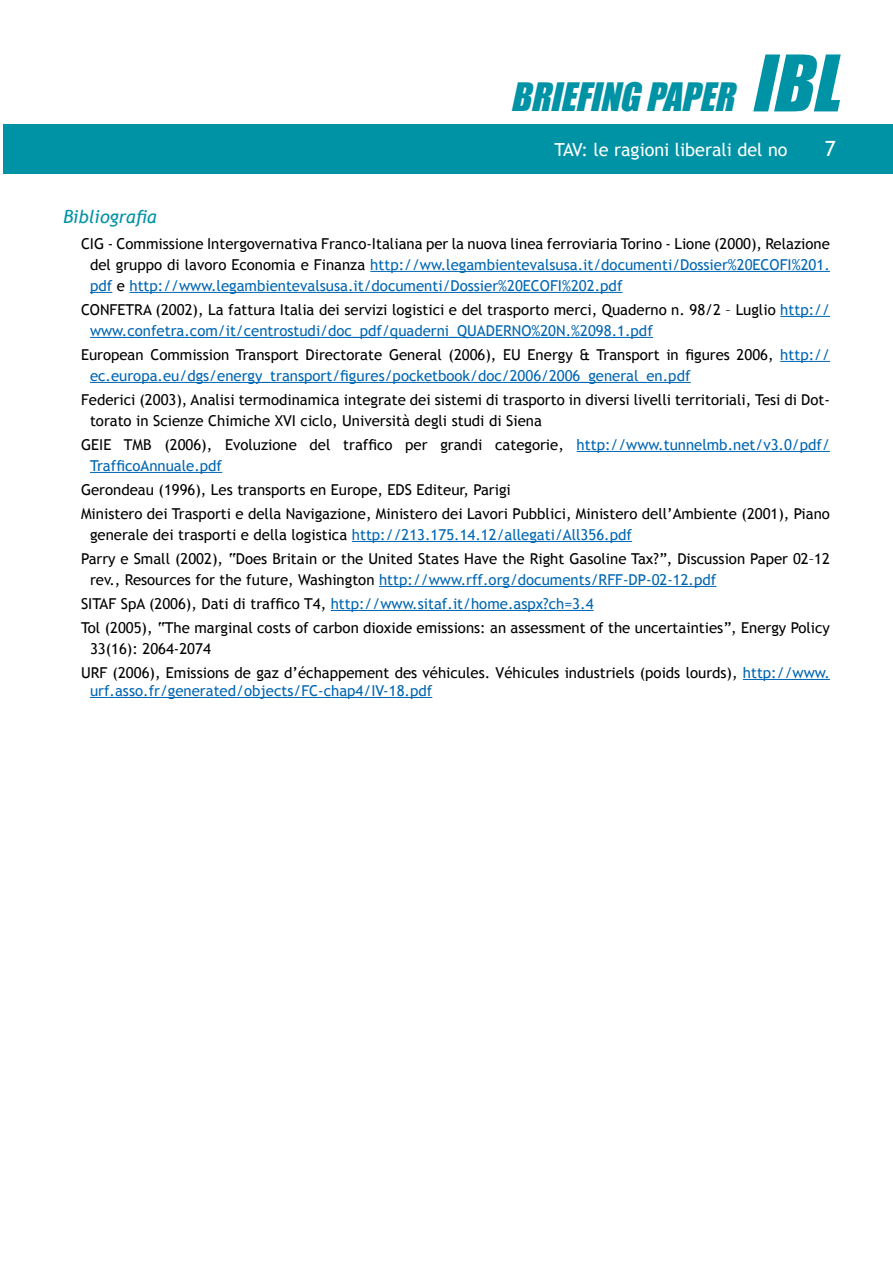
<style>
.page{position:relative;width:893px;height:1263px;background:#fff}
.page>*{position:absolute;margin:0;border:0;box-sizing:border-box;transform-origin:0 0}
.t1{font:italic 36px "Impact";color:#0092a5}
.t2{font:18px "Trebuchet MS";color:#fff}
.t3{font:italic 18px "Trebuchet MS";color:#0092a5}
.t4{font:15px/21px "Trebuchet MS";color:#000}
.t5{font:15px/21px "Trebuchet MS";color:#0066b3}
.s1{font-size:72px}
.s2{color:#0066b3}
.s3{color:#000}
</style>
<div class="page">
<hr style="left:0;top:124px;width:1px;height:49px;background:#0092a5">
<div style="left:4px;top:124px;width:889px;height:49px;background:#0092a5"></div>
<hr style="left:370px;top:271px;width:460px;height:1px;background:#0066b3">
<svg style="left:90px;top:292px;width:22px;height:1px"></svg>
<hr style="left:129px;top:292px;width:494px;height:1px;background:#0066b3">
<hr style="left:780px;top:316px;width:50px;height:1px;background:#0066b3">
<hr style="left:90px;top:337px;width:563px;height:1px;background:#0066b3">
<hr style="left:780px;top:361px;width:50px;height:1px;background:#0066b3">
<hr style="left:90px;top:382px;width:601px;height:1px;background:#0066b3">
<hr style="left:577px;top:451px;width:253px;height:1px;background:#0066b3">
<hr style="left:90px;top:472px;width:132px;height:1px;background:#0066b3">
<hr style="left:352px;top:541px;width:280px;height:1px;background:#0066b3">
<hr style="left:379px;top:586px;width:337px;height:1px;background:#0066b3">
<hr style="left:331px;top:610px;width:263px;height:1px;background:#0066b3">
<hr style="left:743px;top:679px;width:87px;height:1px;background:#0066b3">
<hr style="left:90px;top:697px;width:342px;height:1px;background:#0066b3">
<h1 class="t1" style="left:510px;top:75px;width:348px">BRIEFING PAPER <span class="s1">IBL</span></h1>
<p class="t2" style="left:554px;top:139px;width:235px">TAV: le ragioni liberali del no</p>
<p class="t3" style="left:63px;top:206px;width:95px">Bibliografia</p>
<p class="t4" style="left:90px;top:233px;width:741px;text-align:justify;text-indent:-9px">CIG - Commissione Intergovernativa Franco-Italiana per la nuova linea ferroviaria Torino - Lione (2000), Relazione del gruppo di lavoro Economia e Finanza <span class="s2">http://ww.legambientevalsusa.it/documenti/Dossier%20ECOFI%201. pdf</span> e <span class="s2">http://www.legambientevalsusa.it/documenti/Dossier%20ECOFI%202.pdf</span></p>
<p class="t4" style="left:90px;top:299px;width:741px;text-indent:-9px">CONFETRA (2002), La fattura Italia dei servizi logistici e del trasporto merci, Quaderno n. 98/2 – Luglio <span class="s2">http:// www.confetra.com/it/centrostudi/doc_pdf/quaderni_QUADERNO%20N.%2098.1.pdf</span></p>
<p class="t5" style="left:90px;top:344px;width:741px;text-indent:-9px"><span class="s3">European Commission Transport Directorate General (2006), EU Energy &amp; Transport in figures 2006,</span> http:// ec.europa.eu/dgs/energy_transport/figures/pocketbook/doc/2006/2006_general_en.pdf</p>
<p class="t4" style="left:90px;top:389px;width:741px;text-indent:-9px">Federici (2003), Analisi termodinamica integrate dei sistemi di trasporto in diversi livelli territoriali, Tesi di Dot&shy;torato in Scienze Chimiche XVI ciclo, Università degli studi di Siena</p>
<p class="t4" style="left:90px;top:434px;width:741px;text-indent:-9px">GEIE TMB (2006), Evoluzione del traffico per grandi categorie, <span class="s2">http://www.tunnelmb.net/v3.0/pdf/<br>TrafficoAnnuale.pdf</span></p>
<p class="t4" style="left:81px;top:477px;width:750px;line-height:24px">Gerondeau (1996), Les transports en Europe, EDS Editeur, Parigi<br>Ministero dei Trasporti e della Navigazione, Ministero dei Lavori Pubblici, Ministero dell’Ambiente (2001), Piano</p>
<p class="t4" style="left:81px;top:522px;width:750px;line-height:24px;text-indent:9px">generale dei trasporti e della logistica <span class="s2">http://213.175.14.12/allegati/All356.pdf<br></span>Parry e Small (2002), “Does Britain or the United States Have the Right Gasoline Tax?”, Discussion Paper 02–12</p>
<p class="t4" style="left:81px;top:567px;width:750px;line-height:24px;text-indent:9px">rev., Resources for the future, Washington <span class="s2">http://www.rff.org/documents/RFF-DP-02-12.pdf<br></span>SITAF SpA (2006), Dati di traffico T4, <span class="s2">http://www.sitaf.it/home.aspx?ch=3.4<br></span>Tol (2005), “The marginal costs of carbon dioxide emissions: an assessment of the uncertainties”, Energy Policy</p>
<p class="t4" style="left:81px;top:636px;width:750px;line-height:24px;text-indent:9px">33(16): 2064-2074<br>URF (2006), Emissions de gaz d’échappement des véhicules. Véhicules industriels (poids lourds), <span class="s2">http://www.</span></p>
<p class="t5" style="left:90px;top:680px;width:344px">urf.asso.fr/generated/objects/FC-chap4/IV-18.pdf</p>
</div>
